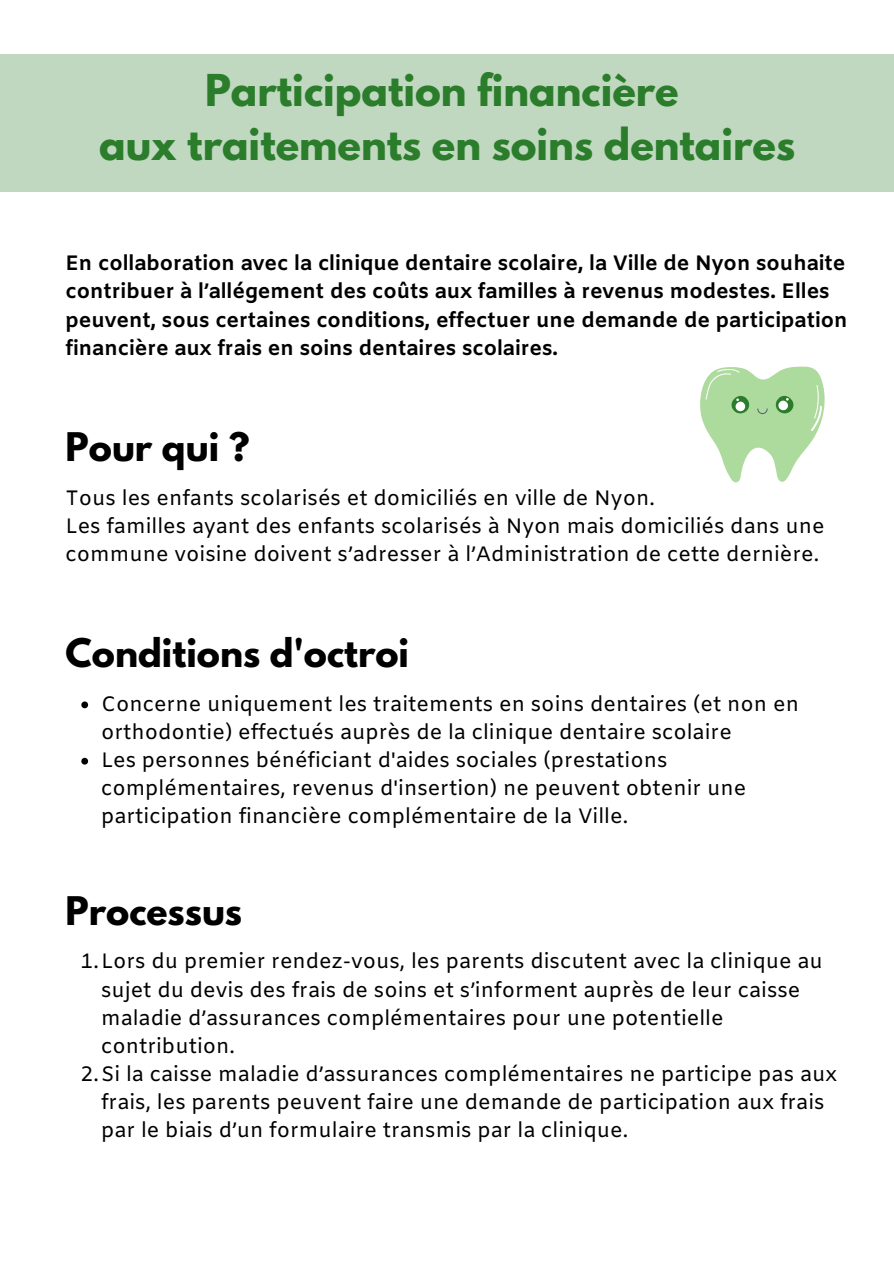
<style>
.page{position:relative;width:894px;height:1264px;background:#fff}
.page>*{position:absolute;margin:0;border:0;box-sizing:border-box;transform-origin:0 0}
.t1{font:700 38.85px "League Spartan";color:#2b7d2c}
.t2{font:700 34.95px "League Spartan";color:#000}
.t3{font:20.85px/28.2px "Amiko";color:#000}
.t4{font:700 20.85px/28.2px "Amiko";color:#000}
</style>
<div class="page">
<div style="left:0;top:55px;width:893px;height:137px;background:#c0d8c0"></div>
<svg style="left:700px;top:366px;width:125px;height:117px"></svg>
<svg style="left:81px;top:701px;width:7px;height:7px"></svg>
<svg style="left:81px;top:757px;width:7px;height:7px"></svg>
<p class="t1" style="left:205px;top:71px;width:475px">Participation financière</p>
<p class="t1" style="left:99px;top:125px;width:697px">aux traitements en soins dentaires</p>
<p class="t4" style="left:66px;top:251px;width:783px">En collaboration avec la clinique dentaire scolaire, la Ville de Nyon souhaite contribuer à l’allégement des coûts aux familles à revenus modestes. Elles peuvent, sous certaines conditions, effectuer une demande de participation financière aux frais en soins dentaires scolaires.</p>
<p class="t2" style="left:66px;top:429px;width:185px">Pour qui ?</p>
<p class="t3" style="left:66px;top:485px;width:590px">Tous les enfants scolarisés et domiciliés en ville de Nyon.</p>
<p class="t3" style="left:66px;top:513px;width:760px">Les familles ayant des enfants scolarisés à Nyon mais domiciliés dans une commune voisine doivent s’adresser à l’Administration de cette dernière.</p>
<p class="t2" style="left:66px;top:635px;width:345px">Conditions d'octroi</p>
<p class="t3" style="left:101px;top:691px;width:699px">Concerne uniquement les traitements en soins dentaires (et non en orthodontie) effectués auprès de la clinique dentaire scolaire</p>
<p class="t3" style="left:101px;top:747px;width:646px">Les personnes bénéficiant d'aides sociales (prestations complémentaires, revenus d'insertion) ne peuvent obtenir une participation financière complémentaire de la Ville.</p>
<p class="t2" style="left:66px;top:894px;width:178px">Processus</p>
<p class="t3" style="left:101px;top:948px;width:723px;text-indent:-20px">1.Lors du premier rendez-vous, les parents discutent avec la clinique au sujet du devis des frais de soins et s’informent auprès de leur caisse maladie d’assurances complémentaires pour une potentielle contribution.</p>
<p class="t3" style="left:101px;top:1061px;width:737px;text-indent:-20px">2.Si la caisse maladie d’assurances complémentaires ne participe pas aux frais, les parents peuvent faire une demande de participation aux frais par le biais d’un formulaire transmis par la clinique.</p>
</div>
